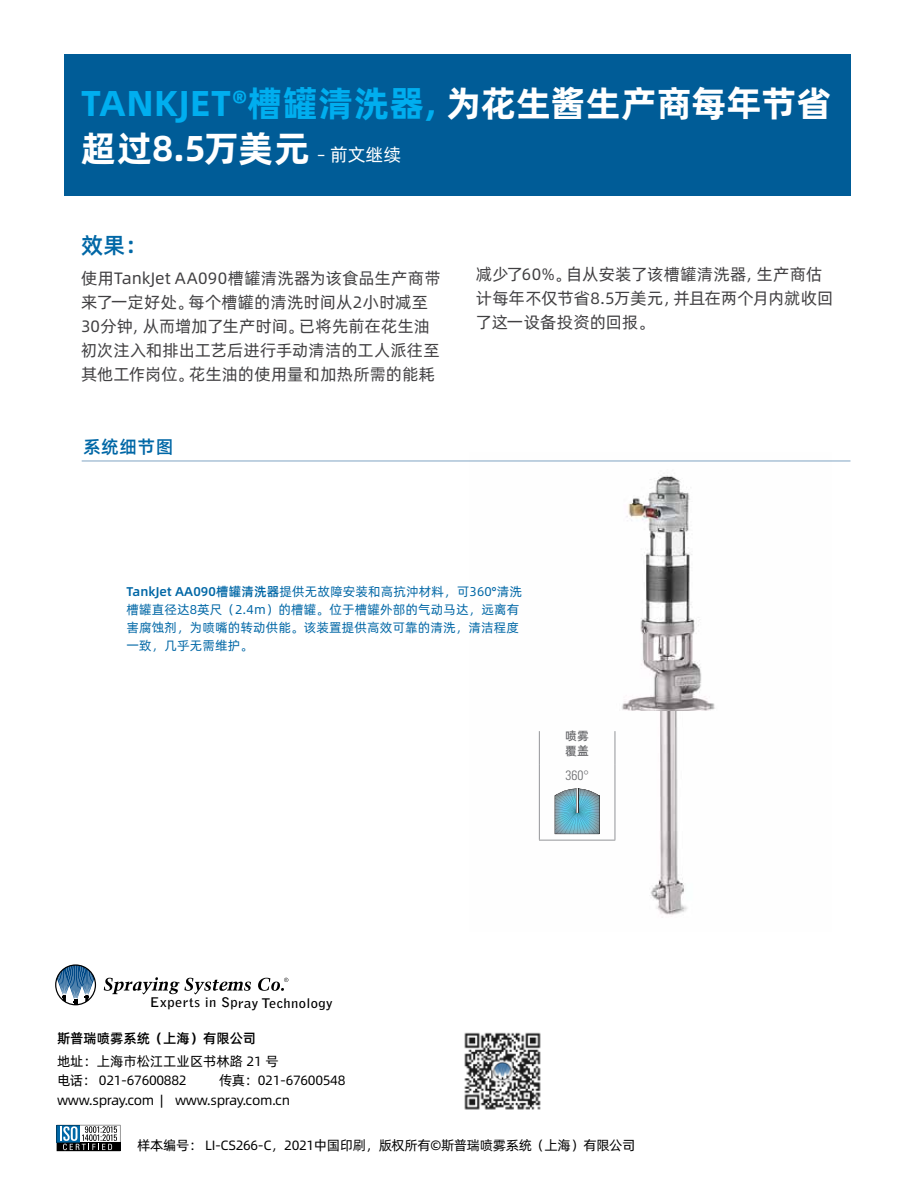
<style>
.page{position:relative;width:918px;height:1188px;background:#fff}
.page>*{position:absolute;margin:0;border:0;box-sizing:border-box;transform-origin:0 0}
.t1{font:36px/45px "Alibaba Pu Hui Ti B";color:#fff}
.t2{font:22.5px "Alibaba Pu Hui Ti M";color:#0067a6}
.t3{font:18px "Alibaba Pu Hui Ti M";letter-spacing:.025em;color:#0067a6}
.t4{font:16.5px/24px "Alibaba Pu Hui Ti R";letter-spacing:.01em;color:#414042}
.t5{font:13.5px/19.5px "Alibaba Pu Hui Ti R";letter-spacing:-.025em;color:#000}
.t6{font:13.5px/19.5px "Alibaba Pu Hui Ti R";color:#000}
.t7{font:13.5px "Alibaba Pu Hui Ti M";color:#000}
.t8{font:300 condensed 13.5px "Univers LT Std";color:#696a6d}
.t9{font:700 13.2px "Bell Gothic";letter-spacing:.025em;color:#000;scale:1.1 1}
.t10{font:12.75px/18px "Alibaba Pu Hui Ti R";letter-spacing:.01em;color:#0067a6}
.t11{font:12px/15px "Alibaba Pu Hui Ti M";color:#696a6d}
.s1{color:#00aeef}
.s2{font-family:"Alibaba Pu Hui Ti R";font-size:18px}
.s3{font-family:"Alibaba Pu Hui Ti M"}
</style>
<div class="page">
<img style="left:470px;top:460px;width:362px;height:252px">
<img style="left:538px;top:712px;width:149px;height:206px">
<div style="left:64px;top:54px;width:786px;height:141px;background:#005c97"></div>
<hr style="left:82px;top:461px;width:768px;height:1px;background:#80a4c3">
<hr style="left:539px;top:765px;width:1px;height:75px;background:#939598">
<hr style="left:615px;top:765px;width:1px;height:75px;background:#939598">
<hr style="left:539px;top:840px;width:76px;height:1px;background:#939598">
<hr style="left:539px;top:731px;width:1px;height:34px;background:#939598">
<hr style="left:615px;top:731px;width:1px;height:34px;background:#939598">
<svg style="left:555px;top:789px;width:45px;height:45px;background:#70aabb"></svg>
<svg style="left:55px;top:964px;width:41px;height:41px"></svg>
<svg style="left:104px;top:977px;width:147px;height:17px"></svg>
<svg style="left:258px;top:978px;width:30px;height:13px"></svg>
<svg style="left:57px;top:1125px;width:63px;height:26px"></svg>
<img style="left:464px;top:1032px;width:77px;height:78px">
<h1 class="t1" style="left:81px;top:79px;width:753px"><span class="s1">TANKJET®槽罐清洗器，</span>为花生酱生产商每年节省超过8.5万美元 <span class="s2">– 前文继续</span></h1>
<h2 class="t2" style="left:81px;top:228px;width:68px">效果：</h2>
<p class="t4" style="left:81px;top:265px;width:361px">使用TankJet AA090槽罐清洗器为该食品生产商带来了一定好处。每个槽罐的清洗时间从2小时减至<br>30分钟，从而增加了生产时间。已将先前在花生油初次注入和排出工艺后进行手动清洁的工人派往至其他工作岗位。花生油的使用量和加热所需的能耗</p>
<p class="t4" style="left:476px;top:261px;width:359px">减少了60%。自从安装了该槽罐清洗器，生产商估计每年不仅节省8.5万美元，并且在两个月内就收回了这一设备投资的回报。</p>
<p class="t3" style="left:83px;top:433px;width:92px">系统细节图</p>
<p class="t10" style="left:126px;top:581px;width:397px"><span class="s3">TankJet AA090槽罐清洗器</span>提供无故障安装和高抗沖材料，可360°清洗槽罐直径达8英尺（2.4m）的槽罐。位于槽罐外部的气动马达，远离有害腐蚀剂，为喷嘴的转动供能。该装置提供高效可靠的清洗，清洁程度一致，几乎无需维护。</p>
<p class="t11" style="left:565px;top:728px;width:25px">喷雾覆盖</p>
<p class="t8" style="left:565px;top:767px;width:25px">360°</p>
<p class="t9" style="left:150px;top:995px;width:168px">Experts in Spray Technology</p>
<p class="t7" style="left:57px;top:1028px;width:201px">斯普瑞喷雾系统（上海）有限公司</p>
<p class="t6" style="left:57px;top:1050px;width:223px">地址：上海市松江工业区书林路 21 号电话： 021-67600882</p>
<p class="t5" style="left:57px;top:1070px;width:290px;text-indent:162px">传真：021-67600548 www.spray.com | www.spray.com.cn</p>
<p class="t5" style="left:137px;top:1135px;width:500px">样本编号： LI-CS266-C，2021中国印刷，版权所有©斯普瑞喷雾系统（上海）有限公司</p>
</div>
